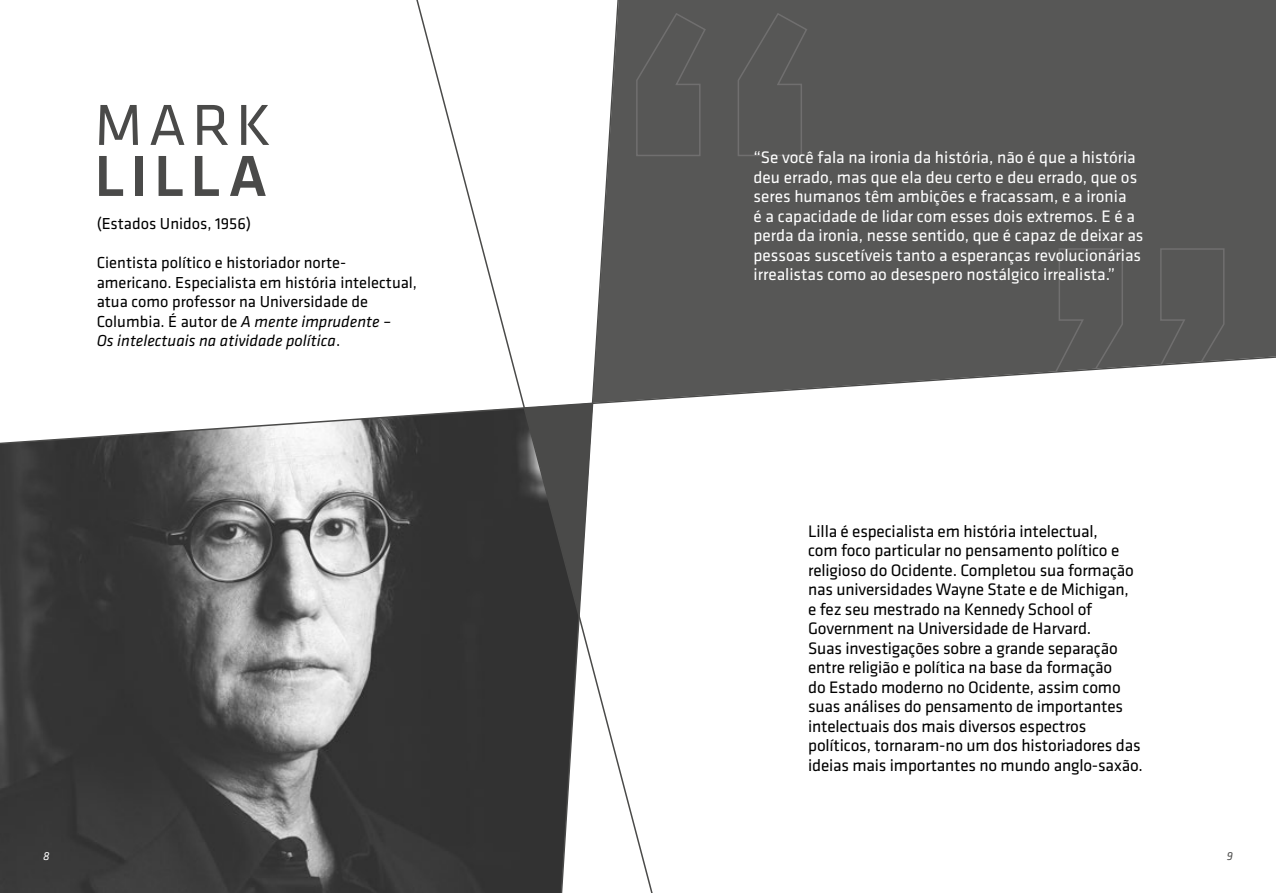
<style>
.page{position:relative;width:1276px;height:893px;background:#fff}
.page>*{position:absolute;margin:0;border:0;box-sizing:border-box;transform-origin:0 0}
.TXT{font:500 60px "Klavika";letter-spacing:.1em;color:#4a4a49}
.TXT-2{font:60px "Klavika";color:#4a4a49}
.TXT-3{font:17.25px/19.5px "Klavika";letter-spacing:-.01em;color:#000}
.TXT-4{font:17.25px/19.5px "Klavika";color:#fff}
.TXT-5{font:16.5px/19.5px "Klavika";color:#000}
.t1{font:italic 12px "Klavika";color:#fff}
.t2{font:italic 12px "Klavika";color:#4a4a49}
.s1{font-style:italic}
</style>
<div class="page">
<img style="left:0;top:452px;width:413px;height:441px">
<svg style="left:413px;top:0;width:240px;height:893px"></svg>
<svg style="left:0;top:347px;width:653px;height:105px"></svg>
<svg style="left:524px;top:403px;width:69px;height:212px;background:#535352"></svg>
<svg style="left:593px;top:0;width:683px;height:403px;background:#626261"></svg>
<div style="left:635px;top:12px;width:173px;height:145px;background:#575756"></div>
<svg style="left:1052px;top:247px;width:173px;height:146px"></svg>
<p class="TXT-2" style="left:95px;top:92px;width:178px">MARK</p>
<p class="TXT" style="left:95px;top:143px;width:174px">LILLA</p>
<p class="TXT-5" style="left:97px;top:214px;width:156px">(Estados Unidos, 1956)</p>
<p class="TXT-5" style="left:97px;top:253px;width:322px">Cientista político e historiador norte&shy;americano. Especialista em história intelectual, atua como professor na Universidade de Columbia. É autor de <span class="s1">A mente imprudente –<br>Os intelectuais na atividade política</span>.</p>
<p class="TXT-4" style="left:753px;top:148px;width:391px">“Se você fala na ironia da história, não é que a história deu errado, mas que ela deu certo e deu errado, que os seres humanos têm ambições e fracassam, e a ironia<br>é a capacidade de lidar com esses dois extremos. E é a perda da ironia, nesse sentido, que é capaz de deixar as pessoas suscetíveis tanto a esperanças revolucionárias irrealistas como ao desespero nostálgico irrealista.”</p>
<p class="TXT-3" style="left:808px;top:521px;width:336px">Lilla é especialista em história intelectual,<br>com foco particular no pensamento político e religioso do Ocidente. Completou sua formação nas universidades Wayne State e de Michigan,<br>e fez seu mestrado na Kennedy School of Government na Universidade de Harvard.<br>Suas investigações sobre a grande separação entre religião e política na base da formação<br>do Estado moderno no Ocidente, assim como suas análises do pensamento de importantes intelectuais dos mais diversos espectros políticos, tornaram-no um dos historiadores das ideias mais importantes no mundo anglo-saxão.</p>
<p class="t1" style="left:43px;top:850px;width:8px">8</p>
<p class="t2" style="left:1226px;top:850px;width:8px">9</p>
</div>
